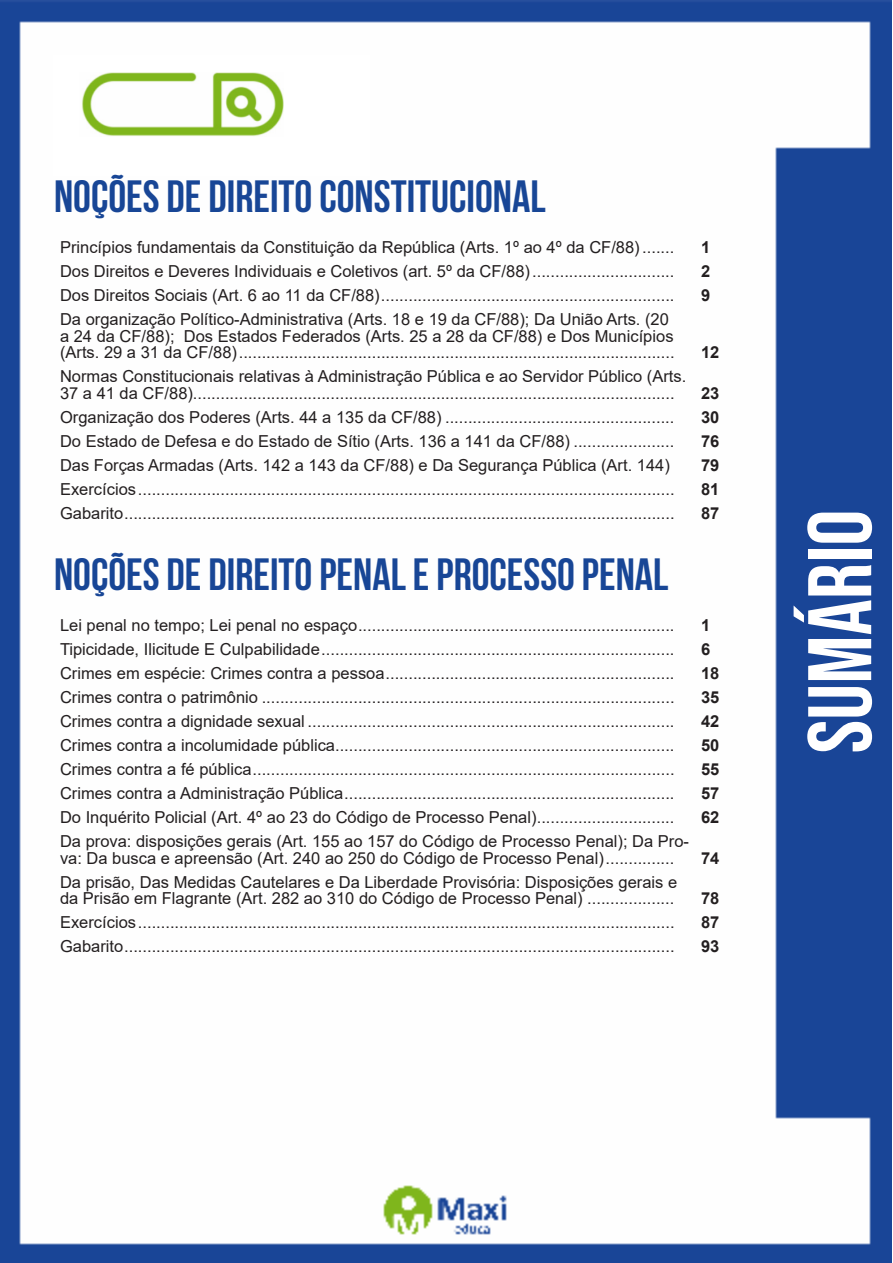
<style>
.page{position:relative;width:893px;height:1263px;background:#fff}
.page>*{position:absolute;margin:0;border:0;box-sizing:border-box;transform-origin:0 0}
.t1{font:90px "Bebas Neue";color:#fff}
.t2{font:700 45px "Bebas Neue";color:#184696}
.ALTERNATIVAS{font:16.5px/16.5px "Arial";color:#231f20}
.INDICE{font:700 16.5px "Arial";color:#231f20}
</style>
<div class="page">
<img style="left:0;top:0;width:892px;height:1263px">
<div style="left:53px;top:55px;width:317px;height:121px;background:#fff"></div>
<img style="left:82px;top:72px;width:201px;height:64px">
<p class="t2" style="left:54px;top:172px;width:493px">NOÇÕES DE DIREITO CONSTITUCIONAL</p>
<p class="ALTERNATIVAS" style="left:60px;top:239px;width:616px">Princípios fundamentais da Constituição da República (Arts. 1º ao 4º da CF/88).......</p>
<p class="INDICE" style="left:701px;top:236px;width:11px">1</p>
<p class="ALTERNATIVAS" style="left:60px;top:263px;width:616px">Dos Direitos e Deveres Individuais e Coletivos (art. 5º da CF/88)...............................</p>
<p class="INDICE" style="left:701px;top:260px;width:11px">2</p>
<p class="ALTERNATIVAS" style="left:60px;top:287px;width:616px">Dos Direitos Sociais (Art. 6 ao 11 da CF/88)................................................................</p>
<p class="INDICE" style="left:701px;top:284px;width:11px">9</p>
<p class="ALTERNATIVAS" style="left:60px;top:311px;width:616px">Da organização Político-Administrativa (Arts. 18 e 19 da CF/88); Da União Arts. (20 a 24 da CF/88); Dos Estados Federados (Arts. 25 a 28 da CF/88) e Dos Municípios (Arts. 29 a 31 da CF/88)...............................................................................................</p>
<p class="INDICE" style="left:701px;top:341px;width:20px">12</p>
<p class="ALTERNATIVAS" style="left:60px;top:368px;width:628px">Normas Constitucionais relativas à Administração Pública e ao Servidor Público (Arts.<br>37 a 41 da CF/88).........................................................................................................</p>
<p class="INDICE" style="left:701px;top:381px;width:20px">23</p>
<p class="ALTERNATIVAS" style="left:60px;top:409px;width:616px">Organização dos Poderes (Arts. 44 a 135 da CF/88) ..................................................</p>
<p class="INDICE" style="left:701px;top:405px;width:20px">30</p>
<p class="ALTERNATIVAS" style="left:60px;top:433px;width:616px">Do Estado de Defesa e do Estado de Sítio (Arts. 136 a 141 da CF/88) ......................</p>
<p class="INDICE" style="left:701px;top:430px;width:20px">76</p>
<p class="ALTERNATIVAS" style="left:60px;top:457px;width:611px">Das Forças Armadas (Arts. 142 a 143 da CF/88) e Da Segurança Pública (Art. 144)</p>
<p class="INDICE" style="left:701px;top:454px;width:20px">79</p>
<p class="ALTERNATIVAS" style="left:60px;top:481px;width:616px">Exercícios.....................................................................................................................</p>
<p class="INDICE" style="left:701px;top:478px;width:20px">81</p>
<p class="ALTERNATIVAS" style="left:60px;top:505px;width:616px">Gabarito........................................................................................................................</p>
<p class="INDICE" style="left:701px;top:502px;width:20px">87</p>
<p class="t2" style="left:54px;top:550px;width:616px">NOÇÕES DE DIREITO PENAL E PROCESSO PENAL</p>
<p class="ALTERNATIVAS" style="left:60px;top:617px;width:616px">Lei penal no tempo; Lei penal no espaço.....................................................................</p>
<p class="INDICE" style="left:701px;top:614px;width:11px">1</p>
<p class="ALTERNATIVAS" style="left:60px;top:641px;width:616px">Tipicidade, Ilicitude E Culpabilidade.............................................................................</p>
<p class="INDICE" style="left:701px;top:638px;width:11px">6</p>
<p class="ALTERNATIVAS" style="left:60px;top:665px;width:616px">Crimes em espécie: Crimes contra a pessoa...............................................................</p>
<p class="INDICE" style="left:701px;top:662px;width:20px">18</p>
<p class="ALTERNATIVAS" style="left:60px;top:689px;width:616px">Crimes contra o patrimônio ..........................................................................................</p>
<p class="INDICE" style="left:701px;top:686px;width:20px">35</p>
<p class="ALTERNATIVAS" style="left:60px;top:713px;width:616px">Crimes contra a dignidade sexual ................................................................................</p>
<p class="INDICE" style="left:701px;top:710px;width:20px">42</p>
<p class="ALTERNATIVAS" style="left:60px;top:737px;width:616px">Crimes contra a incolumidade pública..........................................................................</p>
<p class="INDICE" style="left:701px;top:734px;width:20px">50</p>
<p class="ALTERNATIVAS" style="left:60px;top:761px;width:616px">Crimes contra a fé pública............................................................................................</p>
<p class="INDICE" style="left:701px;top:758px;width:20px">55</p>
<p class="ALTERNATIVAS" style="left:60px;top:785px;width:616px">Crimes contra a Administração Pública........................................................................</p>
<p class="INDICE" style="left:701px;top:782px;width:20px">57</p>
<p class="ALTERNATIVAS" style="left:60px;top:809px;width:616px">Do Inquérito Policial (Art. 4º ao 23 do Código de Processo Penal)..............................</p>
<p class="INDICE" style="left:701px;top:806px;width:20px">62</p>
<p class="ALTERNATIVAS" style="left:60px;top:833px;width:630px">Da prova: disposições gerais (Art. 155 ao 157 do Código de Processo Penal); Da Pro&shy;va: Da busca e apreensão (Art. 240 ao 250 do Código de Processo Penal)...............</p>
<p class="INDICE" style="left:701px;top:846px;width:20px">74</p>
<p class="ALTERNATIVAS" style="left:60px;top:873px;width:619px">Da prisão, Das Medidas Cautelares e Da Liberdade Provisória: Disposições gerais e da Prisão em Flagrante (Art. 282 ao 310 do Código de Processo Penal) ...................</p>
<p class="INDICE" style="left:701px;top:887px;width:20px">78</p>
<p class="ALTERNATIVAS" style="left:60px;top:914px;width:616px">Exercícios.....................................................................................................................</p>
<p class="INDICE" style="left:701px;top:911px;width:20px">87</p>
<p class="ALTERNATIVAS" style="left:60px;top:938px;width:616px">Gabarito........................................................................................................................</p>
<p class="INDICE" style="left:701px;top:935px;width:20px">93</p>
<h1 class="t1" style="left:789px;top:753px;width:245px;rotate:-90deg">sumário</h1>
</div>
